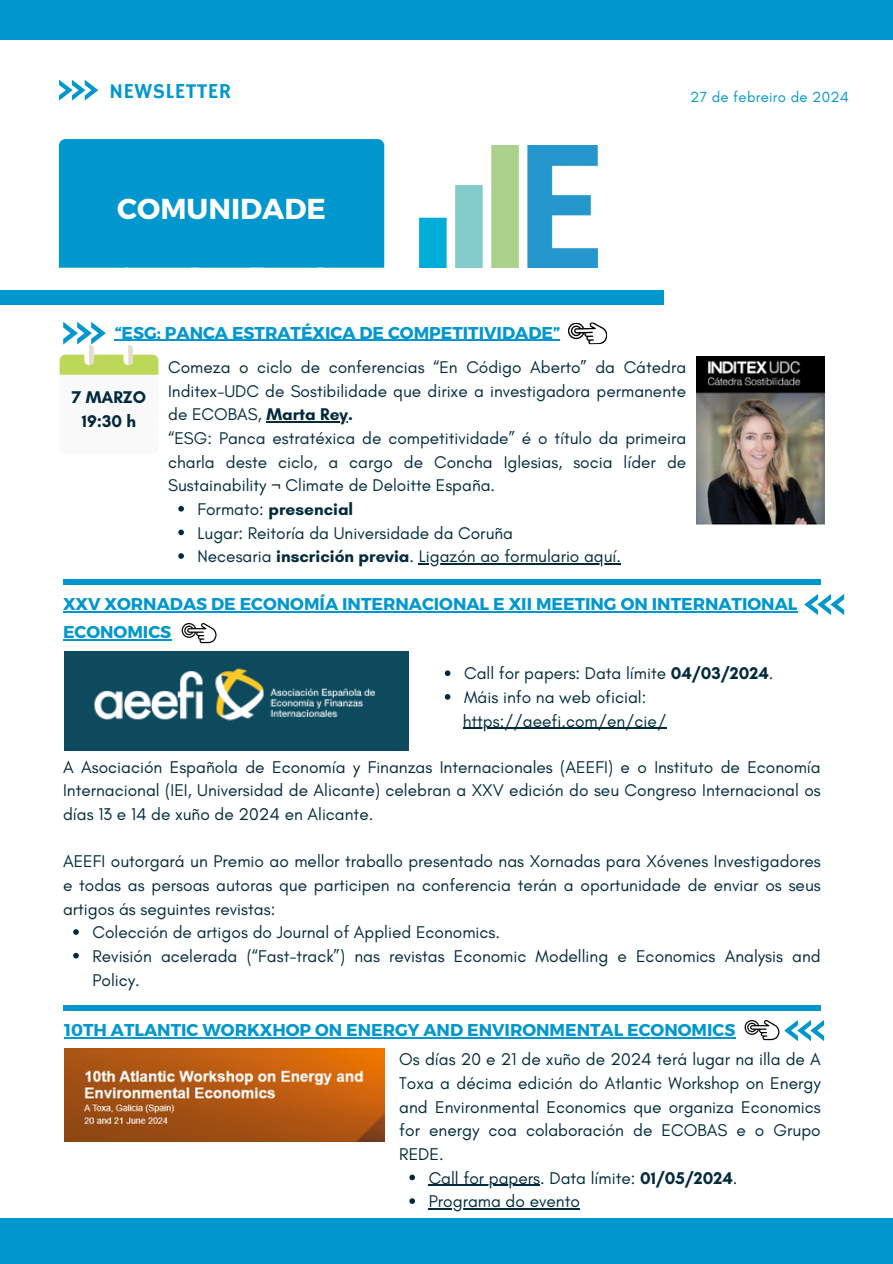
<style>
.page{position:relative;width:893px;height:1264px;background:#fff}
.page>*{position:absolute;margin:0;border:0;box-sizing:border-box;transform-origin:0 0}
.t1{font:700 28.8px "Montserrat";color:#fff}
.t2{font:21.3px "Hammersmith One";letter-spacing:.02em;color:#0097ce}
.t3{font:17.25px/23.7px "Glacial Indifference";color:#022a3d;text-align:justify}
.t4{font:700 17.25px/23.7px "Glacial Indifference";color:#022a3d;text-align:center}
.t5{font:700 17.1px/28.2px "Montserrat";color:#0097ce}
.t6{font:15px "Glacial Indifference";letter-spacing:.015em;color:#0097ce}
.s1{font-weight:700}
.s2{font-family:"Noto Sans"}
.s3{font-weight:400}
</style>
<div class="page">
<svg style="left:59px;top:80px;width:39px;height:21px"></svg>
<div style="left:0;top:0;width:892px;height:39px;background:#0097ce"></div>
<div style="left:0;top:1217px;width:892px;height:46px;background:#0097ce"></div>
<hr style="left:63px;top:611px;width:734px;height:1px;background:#0097ce">
<hr style="left:63px;top:639px;width:108px;height:1px;background:#0097ce">
<div style="left:59px;top:139px;width:325px;height:162px;background:#0097ce;border-radius:7px"></div>
<img style="left:420px;top:146px;width:177px;height:121px">
<div style="left:53px;top:268px;width:76px;height:37px;background:#fff;border-radius:2px"></div>
<div style="left:316px;top:268px;width:75px;height:37px;background:#fff;border-radius:2px"></div>
<div style="left:124px;top:268px;width:76px;height:37px;background:#fff;border-radius:2px"></div>
<div style="left:190px;top:268px;width:75px;height:37px;background:#fff;border-radius:2px"></div>
<div style="left:249px;top:268px;width:76px;height:37px;background:#fff;border-radius:2px"></div>
<div style="left:0;top:291px;width:664px;height:14px;background:#0097ce"></div>
<svg style="left:73px;top:929px;width:6px;height:5px"></svg>
<svg style="left:73px;top:952px;width:6px;height:6px"></svg>
<svg style="left:182px;top:623px;width:34px;height:20px"></svg>
<img style="left:64px;top:651px;width:344px;height:99px">
<hr style="left:64px;top:1037px;width:671px;height:1px;background:#0097ce">
<img style="left:65px;top:1048px;width:319px;height:93px">
<svg style="left:744px;top:1020px;width:80px;height:21px"></svg>
<div style="left:63px;top:1005px;width:757px;height:5px;background:#0097ce"></div>
<svg style="left:804px;top:594px;width:40px;height:21px"></svg>
<div style="left:63px;top:579px;width:757px;height:6px;background:#0097ce"></div>
<hr style="left:115px;top:339px;width:445px;height:2px;background:#0097ce">
<svg style="left:568px;top:322px;width:39px;height:23px"></svg>
<img style="left:696px;top:357px;width:128px;height:167px">
<svg style="left:445px;top:670px;width:5px;height:6px"></svg>
<svg style="left:445px;top:694px;width:5px;height:5px"></svg>
<hr style="left:462px;top:727px;width:204px;height:2px;background:#022a3d">
<svg style="left:409px;top:1174px;width:6px;height:6px"></svg>
<hr style="left:428px;top:1184px;width:112px;height:1px;background:#022a3d">
<svg style="left:409px;top:1198px;width:6px;height:5px"></svg>
<hr style="left:428px;top:1208px;width:152px;height:1px;background:#022a3d">
<hr style="left:266px;top:421px;width:82px;height:1px;background:#022a3d">
<svg style="left:178px;top:506px;width:6px;height:5px"></svg>
<svg style="left:178px;top:529px;width:6px;height:6px"></svg>
<svg style="left:178px;top:553px;width:6px;height:6px"></svg>
<hr style="left:419px;top:563px;width:202px;height:1px;background:#022a3d">
<svg style="left:60px;top:322px;width:98px;height:53px"></svg>
<p class="t2" style="left:109px;top:79px;width:124px">NEWSLETTER</p>
<p class="t6" style="left:690px;top:87px;width:160px">27 de febreiro de 2024</p>
<h1 class="t1" style="left:117px;top:190px;width:210px">COMUNIDADE</h1>
<p class="t5" style="left:115px;top:317px;width:446px">“ESG: PANCA ESTRATÉXICA DE COMPETITIVIDADE”</p>
<p class="t4" style="left:72px;top:385px;width:76px">7 MARZO<br>19:30 h</p>
<p class="t3" style="left:168px;top:355px;width:519px">Comeza o ciclo de conferencias “En Código Aberto” da Cátedra</p>
<p class="t3" style="left:168px;top:379px;width:519px">Inditex-UDC de Sostibilidade que dirixe a investigadora permanente</p>
<p class="t3" style="left:168px;top:402px;width:186px">de ECOBAS, <span class="s1">Marta Rey.</span></p>
<p class="t3" style="left:168px;top:426px;width:519px">“ESG: Panca estratéxica de competitividade” é o título da primeira</p>
<p class="t3" style="left:168px;top:450px;width:519px">charla deste ciclo, a cargo de Concha Iglesias, socia líder de</p>
<p class="t3" style="left:168px;top:473px;width:328px">Sustainability <span class="s2">¬</span> Climate de Deloitte España.</p>
<p class="t4" style="left:197px;top:497px;width:157px"><span class="s3">Formato:</span> presencial</p>
<p class="t3" style="left:197px;top:520px;width:317px">Lugar: Reitoría da Universidade da Coruña</p>
<p class="t3" style="left:197px;top:544px;width:425px">Necesaria <span class="s1">inscrición previa</span>. Ligazón ao formulario aquí.</p>
<p class="t5" style="left:63px;top:589px;width:735px">XXV XORNADAS DE ECONOMÍA INTERNACIONAL E XII MEETING ON INTERNATIONAL<br>ECONOMICS</p>
<p class="t3" style="left:462px;top:661px;width:312px;text-align:left">Call for papers: Data límite <span class="s1">04/03/2024</span>.<br>Máis info na web oficial: https://aeefi.com/en/cie/</p>
<p class="t3" style="left:63px;top:755px;width:759px">A Asociación Española de Economía y Finanzas Internacionales (AEEFI) e o Instituto de Economía Internacional (IEI, Universidad de Alicante) celebran a XXV edición do seu Congreso Internacional os días 13 e 14 de xuño de 2024 en Alicante.</p>
<p class="t3" style="left:63px;top:849px;width:759px">AEEFI outorgará un Premio ao mellor traballo presentado nas Xornadas para Xóvenes Investigadores</p>
<p class="t3" style="left:63px;top:873px;width:759px">e todas as persoas autoras que participen na conferencia terán a oportunidade de enviar os seus</p>
<p class="t3" style="left:63px;top:896px;width:214px">artigos ás seguintes revistas:</p>
<p class="t3" style="left:92px;top:920px;width:409px">Colección de artigos do Journal of Applied Economics.</p>
<p class="t3" style="left:92px;top:944px;width:729px">Revisión acelerada (“Fast-track”) nas revistas Economic Modelling e Economics Analysis and</p>
<p class="t3" style="left:92px;top:967px;width:49px">Policy.</p>
<p class="t5" style="left:64px;top:1015px;width:672px">10TH ATLANTIC WORKXHOP ON ENERGY AND ENVIRONMENTAL ECONOMICS</p>
<p class="t3" style="left:399px;top:1047px;width:423px">Os días 20 e 21 de xuño de 2024 terá lugar na illa de A</p>
<p class="t3" style="left:399px;top:1071px;width:423px">Toxa a décima edición do Atlantic Workshop on Energy</p>
<p class="t3" style="left:399px;top:1094px;width:423px">and Environmental Economics que organiza Economics</p>
<p class="t3" style="left:399px;top:1118px;width:423px">for energy coa colaboración de ECOBAS e o Grupo</p>
<p class="t3" style="left:399px;top:1142px;width:46px">REDE.</p>
<p class="t3" style="left:428px;top:1165px;width:310px">Call for papers. Data límite: <span class="s1">01/05/2024</span>.</p>
<p class="t3" style="left:428px;top:1189px;width:153px">Programa do evento</p>
</div>
